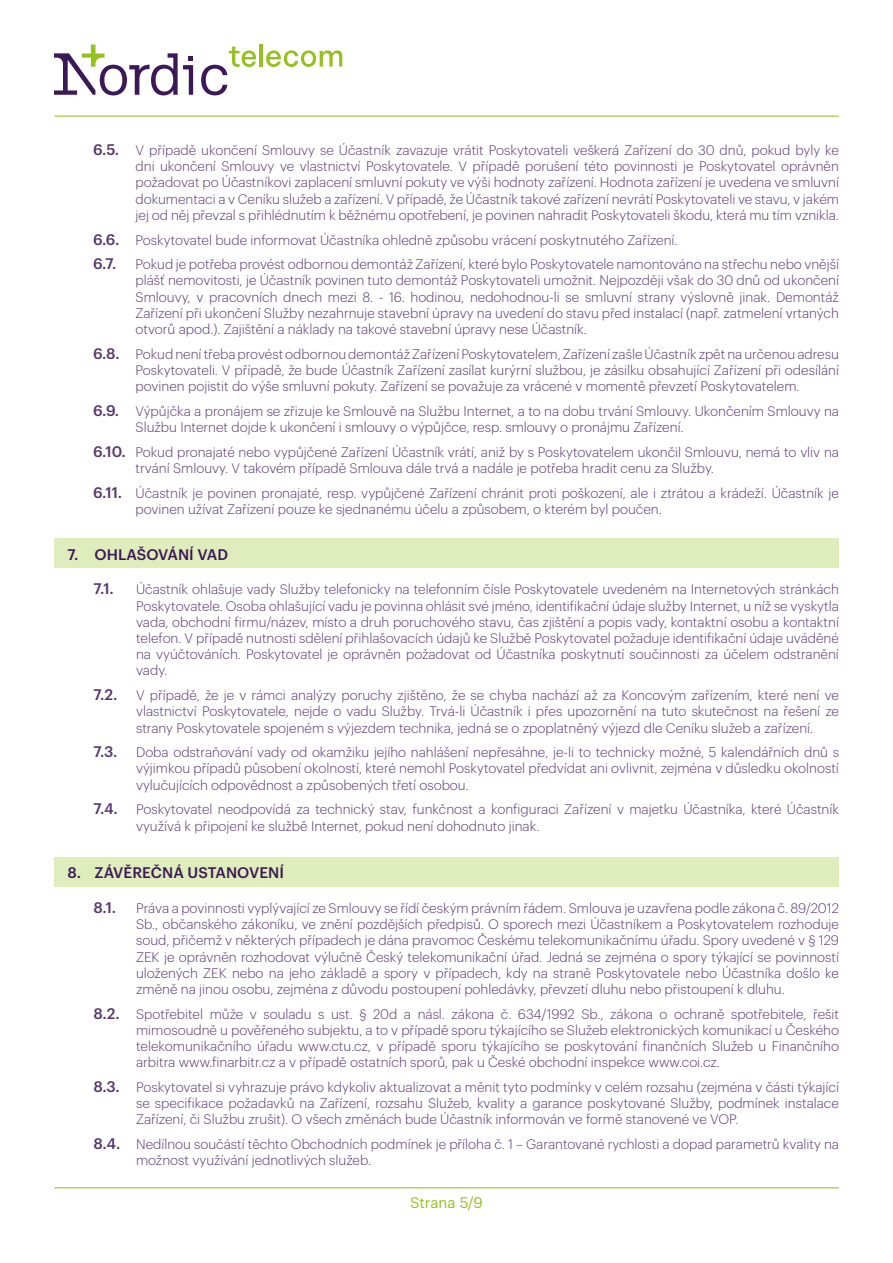
<style>
.page{position:relative;width:893px;height:1263px;background:#fff}
.page>*{position:absolute;margin:0;border:0;box-sizing:border-box;transform-origin:0 0}
.t1{font:500 15px "Graphik";letter-spacing:.005em;color:#3b1857}
.t2{font:500 15px "Graphik";color:#57376e}
.t3{font:15px "Graphik";color:#95c11f}
.t4{font:300 13.5px/16.2px "Graphik";color:#57376e;text-align:justify}
.s1{font-weight:500;font-size:15px}
</style>
<div class="page">
<svg style="left:266px;top:50px;width:76px;height:17px"></svg>
<hr style="left:259px;top:44px;width:4px;height:23px;background:#95c11f">
<svg style="left:54px;top:45px;width:139px;height:50px"></svg>
<svg style="left:201px;top:47px;width:56px;height:48px"></svg>
<hr style="left:55px;top:115px;width:784px;height:2px;background:#95c11f">
<hr style="left:54px;top:1187px;width:785px;height:1px;background:#95c11f">
<div style="left:54px;top:538px;width:785px;height:30px;background:#dfecbc"></div>
<div style="left:54px;top:857px;width:785px;height:29px;background:#dfecbc"></div>
<p class="t4" style="left:136px;top:141px;width:705px;text-indent:-43px"><span class="s1">6.5.</span> V případě ukončení Smlouvy se Účastník zavazuje vrátit Poskytovateli veškerá Zařízení do 30 dnů, pokud byly ke dni ukončení Smlouvy ve vlastnictví Poskytovatele. V případě porušení této povinnosti je Poskytovatel oprávněn požadovat po Účastníkovi zaplacení smluvní pokuty ve výši hodnoty zařízení. Hodnota zařízení je uvedena ve smluvní dokumentaci a v Ceníku služeb a zařízení. V případě, že Účastník takové zařízení nevrátí Poskytovateli ve stavu, v jakém jej od něj převzal s přihlédnutím k běžnému opotřebení, je povinen nahradit Poskytovateli škodu, která mu tím vznikla.</p>
<p class="t4" style="left:93px;top:231px;width:586px"><span class="s1">6.6.</span> Poskytovatel bude informovat Účastníka ohledně způsobu vrácení poskytnutého Zařízení.</p>
<p class="t2" style="left:93px;top:252px;width:25px">6.7.</p>
<p class="t4" style="left:136px;top:255px;width:705px">Pokud je potřeba provést odbornou demontáž Zařízení, které bylo Poskytovatele namontováno na střechu nebo vnější plášť nemovitosti, je Účastník povinen tuto demontáž Poskytovateli umožnit. Nejpozději však do 30 dnů od ukončení Smlouvy, v pracovních dnech mezi 8. - 16. hodinou, nedohodnou-li se smluvní strany výslovně jinak. Demontáž Zařízení při ukončení Služby nezahrnuje stavební úpravy na uvedení do stavu před instalací (např. zatmelení vrtaných otvorů apod.). Zajištění a náklady na takové stavební úpravy nese Účastník.</p>
<p class="t4" style="left:136px;top:345px;width:705px;text-indent:-43px"><span class="s1">6.8.</span> Pokud není třeba provést odbornou demontáž Zařízení Poskytovatelem, Zařízení zašle Účastník zpět na určenou adresu Poskytovateli. V případě, že bude Účastník Zařízení zasílat kurýrní službou, je zásilku obsahující Zařízení při odesílání povinen pojistit do výše smluvní pokuty. Zařízení se považuje za vrácené v momentě převzetí Poskytovatelem.</p>
<p class="t4" style="left:136px;top:402px;width:705px;text-indent:-43px"><span class="s1">6.9.</span> Výpůjčka a pronájem se zřizuje ke Smlouvě na Službu Internet, a to na dobu trvání Smlouvy. Ukončením Smlouvy na<br>Službu Internet dojde k ukončení i smlouvy o výpůjčce, resp. smlouvy o pronájmu Zařízení.</p>
<p class="t4" style="left:136px;top:443px;width:705px;text-indent:-43px"><span class="s1">6.10.</span> Pokud pronajaté nebo vypůjčené Zařízení Účastník vrátí, aniž by s Poskytovatelem ukončil Smlouvu, nemá to vliv na trvání Smlouvy. V takovém případě Smlouva dále trvá a nadále je potřeba hradit cenu za Služby.</p>
<p class="t4" style="left:136px;top:484px;width:705px;text-indent:-43px"><span class="s1">6.11.</span> Účastník je povinen pronajaté, resp. vypůjčené Zařízení chránit proti poškození, ale i ztrátou a krádeží. Účastník je povinen užívat Zařízení pouze ke sjednanému účelu a způsobem, o kterém byl poučen.</p>
<p class="t1" style="left:68px;top:543px;width:162px">7. OHLAŠOVÁNÍ VAD</p>
<p class="t2" style="left:94px;top:577px;width:22px">7.1.</p>
<p class="t4" style="left:136px;top:580px;width:704px">Účastník ohlašuje vady Služby telefonicky na telefonním čísle Poskytovatele uvedeném na Internetových stránkách Poskytovatele. Osoba ohlašující vadu je povinna ohlásit své jméno, identifikační údaje služby Internet, u níž se vyskytla vada, obchodní firmu/název, místo a druh poruchového stavu, čas zjištění a popis vady, kontaktní osobu a kontaktní telefon. V případě nutnosti sdělení přihlašovacích údajů ke Službě Poskytovatel požaduje identifikační údaje uváděné na vyúčtováních. Poskytovatel je oprávněn požadovat od Účastníka poskytnutí součinnosti za účelem odstranění vady.</p>
<p class="t4" style="left:136px;top:686px;width:704px;text-indent:-43px"><span class="s1">7.2.</span> V případě, že je v rámci analýzy poruchy zjištěno, že se chyba nachází až za Koncovým zařízením, které není ve vlastnictví Poskytovatele, nejde o vadu Služby. Trvá-li Účastník i přes upozornění na tuto skutečnost na řešení ze strany Poskytovatele spojeném s výjezdem technika, jedná se o zpoplatněný výjezd dle Ceníku služeb a zařízení.</p>
<p class="t4" style="left:136px;top:743px;width:704px;text-indent:-43px"><span class="s1">7.3.</span> Doba odstraňování vady od okamžiku jejího nahlášení nepřesáhne, je-li to technicky možné, 5 kalendářních dnů s výjimkou případů působení okolností, které nemohl Poskytovatel předvídat ani ovlivnit, zejména v důsledku okolností vylučujících odpovědnost a způsobených třetí osobou.</p>
<p class="t4" style="left:136px;top:800px;width:704px;text-indent:-43px"><span class="s1">7.4.</span> Poskytovatel neodpovídá za technický stav, funkčnost a konfiguraci Zařízení v majetku Účastníka, které Účastník využívá k připojení ke službě Internet, pokud není dohodnuto jinak.</p>
<p class="t1" style="left:68px;top:862px;width:218px">8. ZÁVĚREČNÁ USTANOVENÍ</p>
<p class="t2" style="left:94px;top:896px;width:24px">8.1.</p>
<p class="t4" style="left:136px;top:899px;width:704px">Práva a povinnosti vyplývající ze Smlouvy se řídí českým právním řádem. Smlouva je uzavřena podle zákona č. 89/2012<br>Sb., občanského zákoníku, ve znění pozdějších předpisů. O sporech mezi Účastníkem a Poskytovatelem rozhoduje soud, přičemž v některých případech je dána pravomoc Českému telekomunikačnímu úřadu. Spory uvedené v § 129<br>ZEK je oprávněn rozhodovat výlučně Český telekomunikační úřad. Jedná se zejména o spory týkající se povinností uložených ZEK nebo na jeho základě a spory v případech, kdy na straně Poskytovatele nebo Účastníka došlo ke změně na jinou osobu, zejména z důvodu postoupení pohledávky, převzetí dluhu nebo přistoupení k dluhu.</p>
<p class="t4" style="left:136px;top:1005px;width:704px;text-indent:-43px"><span class="s1">8.2.</span> Spotřebitel může v souladu s ust. § 20d a násl. zákona č. 634/1992 Sb., zákona o ochraně spotřebitele, řešit mimosoudně u pověřeného subjektu, a to v případě sporu týkajícího se Služeb elektronických komunikací u Českého telekomunikačního úřadu www.ctu.cz, v případě sporu týkajícího se poskytování finančních Služeb u Finančního arbitra www.finarbitr.cz a v případě ostatních sporů, pak u České obchodní inspekce www.coi.cz.</p>
<p class="t4" style="left:136px;top:1078px;width:704px;text-indent:-43px"><span class="s1">8.3.</span> Poskytovatel si vyhrazuje právo kdykoliv aktualizovat a měnit tyto podmínky v celém rozsahu (zejména v části týkající se specifikace požadavků na Zařízení, rozsahu Služeb, kvality a garance poskytované Služby, podmínek instalace Zařízení, či Službu zrušit). O všech změnách bude Účastník informován ve formě stanovené ve VOP.</p>
<p class="t4" style="left:136px;top:1135px;width:704px;text-indent:-43px"><span class="s1">8.4.</span> Nedílnou součástí těchto Obchodních podmínek je příloha č. 1 – Garantované rychlosti a dopad parametrů kvality na možnost využívání jednotlivých služeb.</p>
<p class="t3" style="left:410px;top:1191px;width:74px">Strana 5/9</p>
</div>
